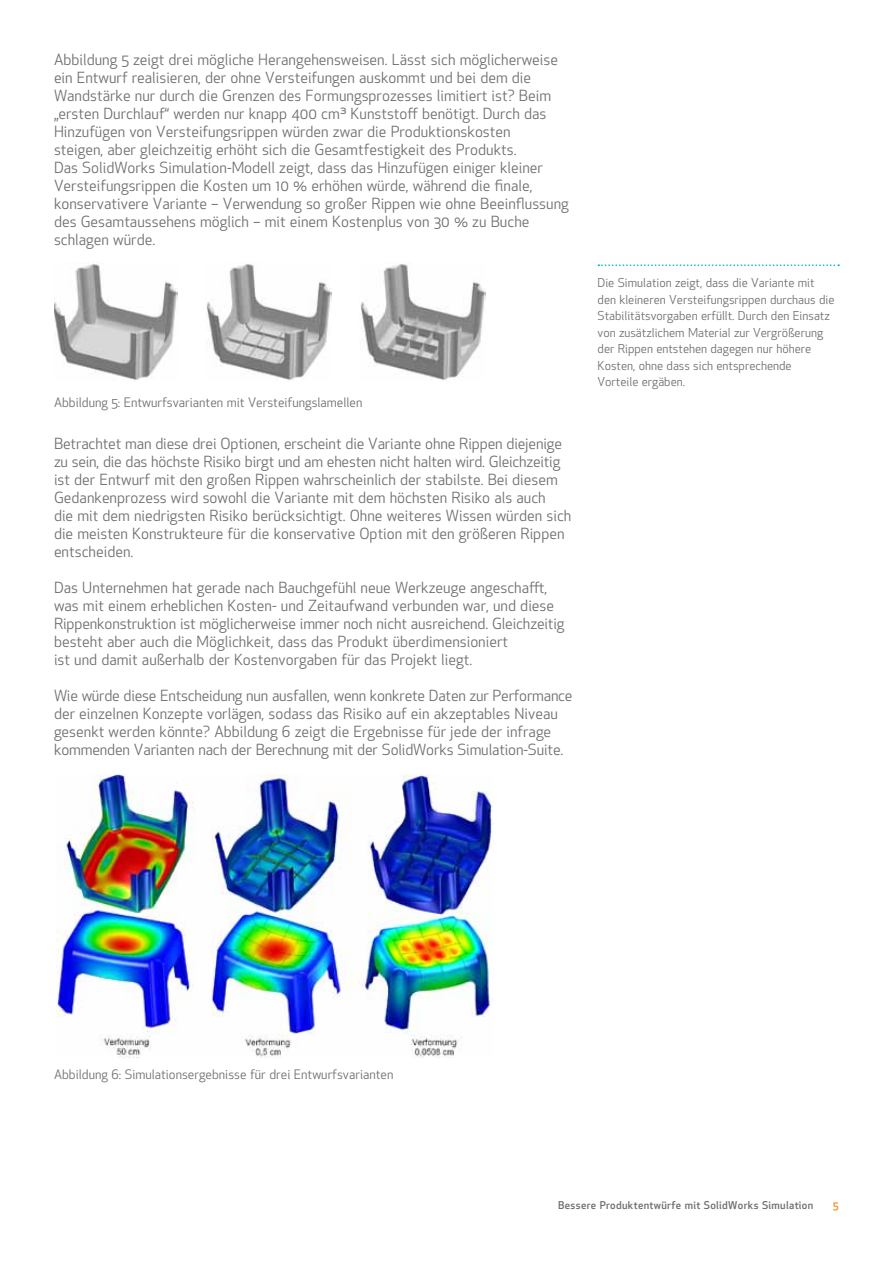
<style>
.page{position:relative;width:893px;height:1263px;background:#fff}
.page>*{position:absolute;margin:0;border:0;box-sizing:border-box;transform-origin:0 0}
.t1{font:15px/18px "SW Apex New";color:#6d6e71}
.t2{font:12.75px "SW Apex New";color:#6d6e71}
.t3{font:12px/16.5px "SW Apex New";color:#6d6e71}
.t4{font:500 10.5px "SW Apex New";letter-spacing:.03em;color:#6d6e71}
.t5{font:500 10.5px "SW Apex New";color:#f68b1f}
</style>
<div class="page">
<img style="left:54px;top:264px;width:124px;height:116px">
<img style="left:207px;top:264px;width:125px;height:116px">
<img style="left:361px;top:264px;width:125px;height:116px">
<img style="left:56px;top:774px;width:437px;height:283px">
<svg style="left:598px;top:264px;width:241px;height:2px"></svg>
<p class="t1" style="left:54px;top:51px;width:516px">Abbildung 5 zeigt drei mögliche Herangehensweisen. Lässt sich möglicherweise ein Entwurf realisieren, der ohne Versteifungen auskommt und bei dem die Wandstärke nur durch die Grenzen des Formungsprozesses limitiert ist? Beim „ersten Durchlauf“ werden nur knapp 400 cm³ Kunststoff benötigt. Durch das Hinzufügen von Versteifungsrippen würden zwar die Produktionskosten<br>steigen, aber gleichzeitig erhöht sich die Gesamtfestigkeit des Produkts.<br>Das SolidWorks Simulation-Modell zeigt, dass das Hinzufügen einiger kleiner Versteifungsrippen die Kosten um 10 % erhöhen würde, während die finale, konservativere Variante – Verwendung so großer Rippen wie ohne Beeinflussung des Gesamtaussehens möglich – mit einem Kostenplus von 30 % zu Buche schlagen würde.</p>
<p class="t2" style="left:54px;top:394px;width:310px">Abbildung 5: Entwurfsvarianten mit Versteifungslamellen</p>
<p class="t1" style="left:54px;top:435px;width:519px">Betrachtet man diese drei Optionen, erscheint die Variante ohne Rippen diejenige zu sein, die das höchste Risiko birgt und am ehesten nicht halten wird. Gleichzeitig ist der Entwurf mit den großen Rippen wahrscheinlich der stabilste. Bei diesem Gedankenprozess wird sowohl die Variante mit dem höchsten Risiko als auch<br>die mit dem niedrigsten Risiko berücksichtigt. Ohne weiteres Wissen würden sich die meisten Konstrukteure für die konservative Option mit den größeren Rippen entscheiden.</p>
<p class="t1" style="left:54px;top:579px;width:512px">Das Unternehmen hat gerade nach Bauchgefühl neue Werkzeuge angeschafft, was mit einem erheblichen Kosten- und Zeitaufwand verbunden war, und diese Rippenkonstruktion ist möglicherweise immer noch nicht ausreichend. Gleichzeitig besteht aber auch die Möglichkeit, dass das Produkt überdimensioniert<br>ist und damit außerhalb der Kostenvorgaben für das Projekt liegt.</p>
<p class="t1" style="left:54px;top:687px;width:520px">Wie würde diese Entscheidung nun ausfallen, wenn konkrete Daten zur Performance der einzelnen Konzepte vorlägen, sodass das Risiko auf ein akzeptables Niveau gesenkt werden könnte? Abbildung 6 zeigt die Ergebnisse für jede der infrage kommenden Varianten nach der Berechnung mit der SolidWorks Simulation-Suite.</p>
<p class="t3" style="left:598px;top:275px;width:238px">Die Simulation zeigt, dass die Variante mit den kleineren Versteifungsrippen durchaus die Stabilitätsvorgaben erfüllt. Durch den Einsatz von zusätzlichem Material zur Vergrößerung der Rippen entstehen dagegen nur höhere Kosten, ohne dass sich entsprechende Vorteile ergäben.</p>
<p class="t2" style="left:54px;top:1066px;width:341px">Abbildung 6: Simulationsergebnisse für drei Entwurfsvarianten</p>
<p class="t4" style="left:558px;top:1198px;width:257px">Bessere Produktentwürfe mit SolidWorks Simulation</p>
<p class="t5" style="left:833px;top:1198px;width:8px">5</p>
</div>
